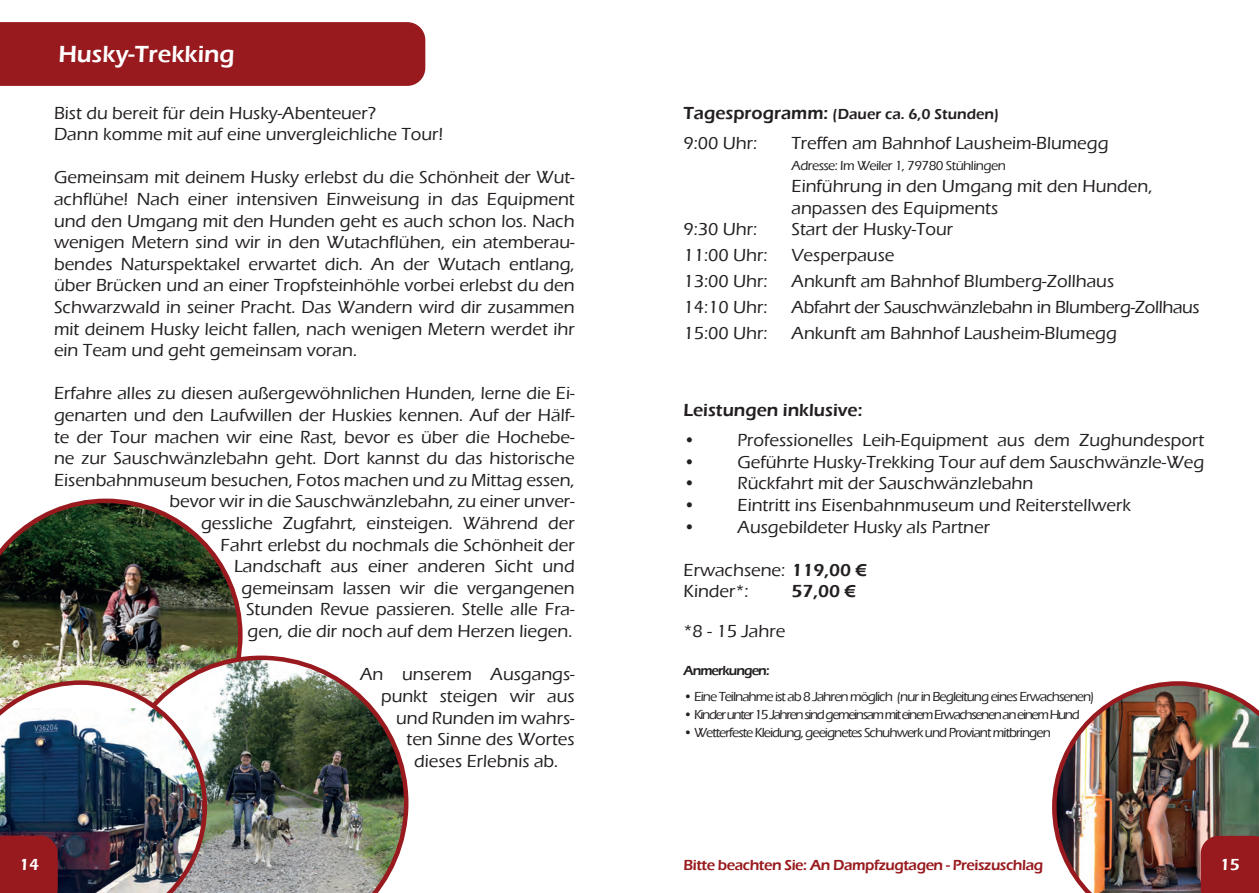
<style>
.page{position:relative;width:1259px;height:893px;background:#fff}
.page>*{position:absolute;margin:0;border:0;box-sizing:border-box;transform-origin:0 0}
.t1{font:600 24px "Eras ITC";color:#fff}
.t2{font:500 18px/21.6px "Eras ITC";color:#231f20}
.t3{font:500 18px "Eras ITC";letter-spacing:-.02em;color:#231f20}
.t4{font:600 18px "Eras ITC";color:#231f20}
.t5{font:600 16.5px "Eras ITC";color:#fff}
.t6{font:600 15px "Eras ITC";letter-spacing:-.03em;color:#981a1e}
.t7{font:600 15px "Eras ITC";color:#231f20}
.t8{font:500 13.5px "Eras ITC";letter-spacing:-.07em;color:#231f20}
.t9{font:500 13.5px "Eras ITC";letter-spacing:-.1em;color:#231f20}
.t10{font:500 13.5px "Eras ITC";letter-spacing:-.04em;color:#231f20}
.t11{font:600 13.5px "Eras ITC";letter-spacing:-.07em;color:#231f20}
.s1{font-size:18px}
.s2{font-weight:600}
</style>
<div class="page">
<div style="left:0;top:22px;width:425px;height:64px;background:#981a1e"></div>
<img style="left:0;top:499px;width:243px;height:181px">
<img style="left:114px;top:656px;width:294px;height:237px">
<img style="left:0;top:680px;width:207px;height:213px">
<img style="left:1052px;top:681px;width:207px;height:212px">
<h1 class="t1" style="left:58px;top:41px;width:178px">Husky-Trekking</h1>
<p class="t2" style="left:54px;top:102px;width:391px">Bist du bereit für dein Husky-Abenteuer?<br>Dann komme mit auf eine unvergleichliche Tour!</p>
<p class="t2" style="left:54px;top:167px;width:522px;text-align:justify">Gemeinsam mit deinem Husky erlebst du die Schönheit der Wut&shy;achflühe! Nach einer intensiven Einweisung in das Equipment und den Umgang mit den Hunden geht es auch schon los. Nach wenigen Metern sind wir in den Wutachflühen, ein atemberau&shy;bendes Naturspektakel erwartet dich. An der Wutach entlang, über Brücken und an einer Tropfsteinhöhle vorbei erlebst du den Schwarzwald in seiner Pracht. Das Wandern wird dir zusammen mit deinem Husky leicht fallen, nach wenigen Metern werdet ihr ein Team und geht gemeinsam voran.</p>
<p class="t2" style="left:54px;top:383px;width:522px;text-align:right">Erfahre alles zu diesen außergewöhnlichen Hunden, lerne die Ei&shy;genarten und den Laufwillen der Huskies kennen. Auf der Hälf&shy;te der Tour machen wir eine Rast, bevor es über die Hochebe&shy;ne zur Sauschwänzlebahn geht. Dort kannst du das historische Eisenbahnmuseum besuchen, Fotos machen und zu Mittag essen, bevor wir in die Sauschwänzlebahn, zu einer unver-<br>gessliche Zugfahrt, einsteigen. Während der<br>Fahrt erlebst du nochmals die Schönheit der<br>Landschaft aus einer anderen Sicht und<br>gemeinsam lassen wir die vergangenen<br>Stunden Revue passieren. Stelle alle Fra-<br>gen, die dir noch auf dem Herzen liegen.</p>
<p class="t2" style="left:360px;top:664px;width:216px">An unserem Ausgangs-</p>
<p class="t2" style="left:381px;top:685px;width:195px">punkt steigen wir aus</p>
<p class="t2" style="left:396px;top:707px;width:180px">und Runden im wahrs-</p>
<p class="t2" style="left:406px;top:728px;width:170px">ten Sinne des Wortes</p>
<p class="t2" style="left:414px;top:750px;width:146px">dieses Erlebnis ab.</p>
<p class="t7" style="left:683px;top:105px;width:317px"><span class="s1">Tagesprogramm:</span> (Dauer ca. 6,0 Stunden)</p>
<p class="t2" style="left:683px;top:132px;width:75px">9:00 Uhr:</p>
<p class="t2" style="left:791px;top:132px;width:318px">Treffen am Bahnhof Lausheim-Blumegg</p>
<p class="t10" style="left:791px;top:158px;width:216px">Adresse: Im Weiler 1, 79780 Stühlingen</p>
<p class="t2" style="left:791px;top:175px;width:362px">Einführung in den Umgang mit den Hunden, anpassen des Equipments</p>
<p class="t2" style="left:683px;top:219px;width:75px">9:30 Uhr:</p>
<p class="t2" style="left:791px;top:219px;width:163px">Start der Husky-Tour</p>
<p class="t2" style="left:683px;top:244px;width:86px">11:00 Uhr:</p>
<p class="t2" style="left:791px;top:244px;width:104px">Vesperpause</p>
<p class="t2" style="left:683px;top:270px;width:86px">13:00 Uhr:</p>
<p class="t2" style="left:791px;top:270px;width:324px">Ankunft am Bahnhof Blumberg-Zollhaus</p>
<p class="t2" style="left:683px;top:296px;width:86px">14:10 Uhr:</p>
<p class="t3" style="left:791px;top:297px;width:410px">Abfahrt der Sauschwänzlebahn in Blumberg-Zollhaus</p>
<p class="t2" style="left:683px;top:322px;width:86px">15:00 Uhr:</p>
<p class="t2" style="left:791px;top:322px;width:327px">Ankunft am Bahnhof Lausheim-Blumegg</p>
<p class="t4" style="left:683px;top:400px;width:180px">Leistungen inklusive:</p>
<p class="t2" style="left:683px;top:430px;width:522px">• Professionelles Leih-Equipment aus dem Zughundesport</p>
<p class="t2" style="left:683px;top:451px;width:522px">• Geführte Husky-Trekking Tour auf dem Sauschwänzle-Weg</p>
<p class="t2" style="left:683px;top:473px;width:351px">• Rückfahrt mit der Sauschwänzlebahn</p>
<p class="t2" style="left:683px;top:494px;width:449px">• Eintritt ins Eisenbahnmuseum und Reiterstellwerk</p>
<p class="t2" style="left:683px;top:516px;width:308px">• Ausgebildeter Husky als Partner</p>
<p class="t2" style="left:683px;top:559px;width:185px">Erwachsene: <span class="s2">119,00 €<br></span>Kinder*:</p>
<p class="t4" style="left:791px;top:581px;width:66px">57,00 €</p>
<p class="t2" style="left:683px;top:620px;width:103px">*8 - 15 Jahre</p>
<p class="t11" style="left:683px;top:663px;width:87px">Anmerkungen:</p>
<p class="t8" style="left:683px;top:689px;width:412px">• Eine Teilnahme ist ab 8 Jahren möglich (nur in Begleitung eines Erwachsenen)</p>
<p class="t9" style="left:683px;top:707px;width:398px">• Kinder unter 15 Jahren sind gemeinsam mit einem Erwachsenen an einem Hund</p>
<p class="t8" style="left:683px;top:725px;width:369px">• Wetterfeste Kleidung, geeignetes Schuhwerk und Proviant mitbringen</p>
<p class="t5" style="left:19px;top:854px;width:22px">14</p>
<p class="t5" style="left:1219px;top:855px;width:22px">15</p>
<p class="t6" style="left:683px;top:857px;width:361px">Bitte beachten Sie: An Dampfzugtagen - Preiszuschlag</p>
</div>
